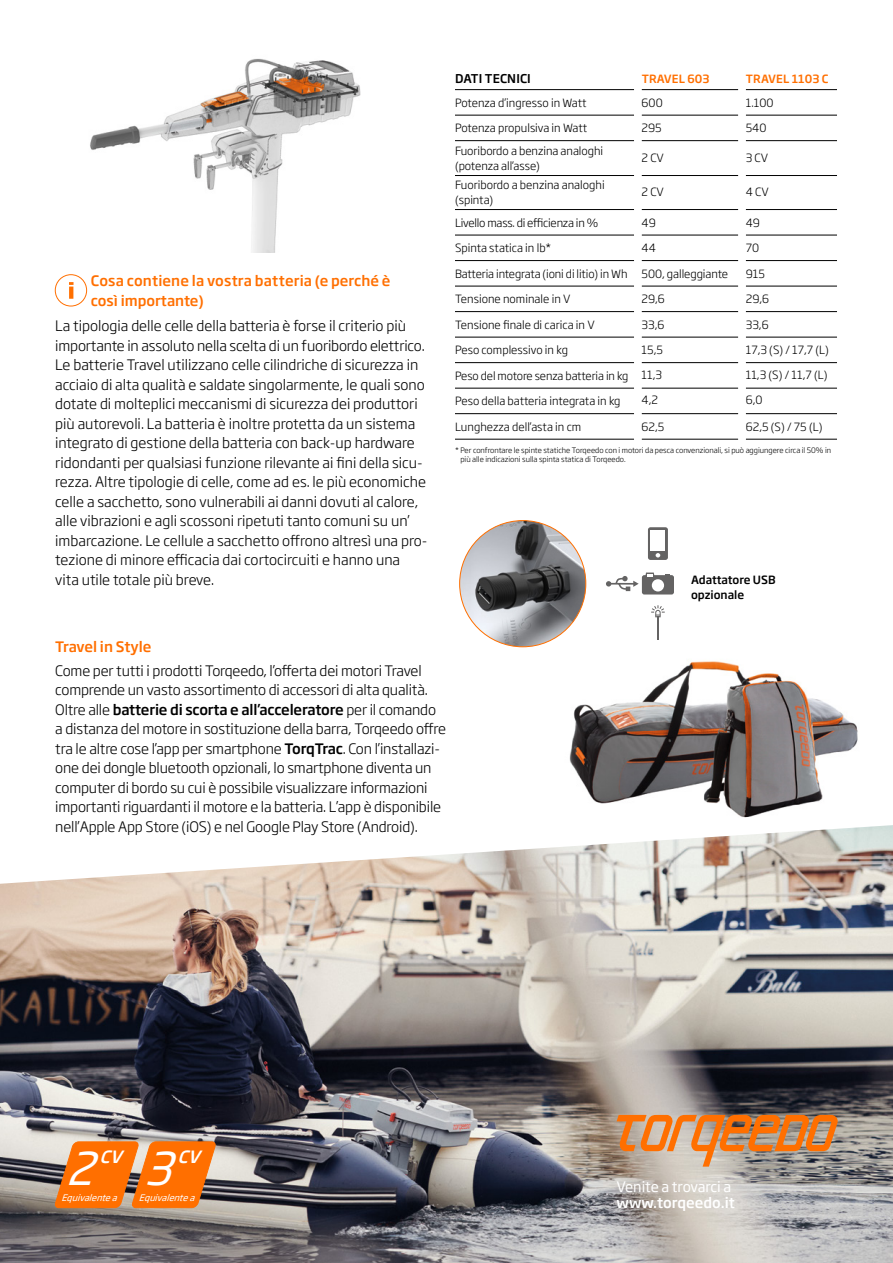
<style>
.page{position:relative;width:893px;height:1263px;background:#fff}
.page>*{position:absolute;margin:0;border:0;box-sizing:border-box;transform-origin:0 0}
.t1{font:italic 44.7px "Soho Gothic Std";color:#fff}
.t2{font:italic 500 16.8px "Soho Gothic Std";color:#fff}
.t3{font:300 14.25px/19.5px "Soho Gothic Std";letter-spacing:-.01em;color:#000}
.t4{font:500 14.25px/19.5px "Soho Gothic Std";color:#ff6f00}
.t5{font:14.25px "Soho Gothic Std";letter-spacing:-.015em;color:#fff}
.t6{font:500 14.25px "Soho Gothic Std";color:#fff}
.t7{font:500 12px "Soho Gothic Std";letter-spacing:.015em;color:#000}
.t8{font:300 11.25px/15px "Soho Gothic Std";color:#000}
.t9{font:300 11.25px "Soho Gothic Std";letter-spacing:-.02em;color:#000}
.t10{font:500 11.25px/15px "Soho Gothic Std";color:#000}
.t11{font:500 11.25px "Soho Gothic Std";letter-spacing:.015em;color:#ff6f00}
.t12{font:italic 9px "Soho Gothic Std";color:#fff}
.t13{font:300 7.5px/8.7px "Soho Gothic Std";color:#000}
.s1{font-weight:500}
</style>
<div class="page">
<img style="left:0;top:825px;width:893px;height:438px">
<img style="left:536px;top:661px;width:343px;height:167px">
<svg style="left:41px;top:1102px;width:188px;height:145px;background:#a77654"></svg>
<img style="left:460px;top:521px;width:126px;height:126px;border-radius:63px">
<svg style="left:606px;top:576px;width:33px;height:15px"></svg>
<svg style="left:648px;top:527px;width:20px;height:33px"></svg>
<div style="left:651px;top:530px;width:14px;height:20px;background:#fff"></div>
<svg style="left:656px;top:553px;width:4px;height:4px"></svg>
<hr style="left:657px;top:617px;width:2px;height:23px;background:#646363">
<svg style="left:651px;top:605px;width:14px;height:13px"></svg>
<div style="left:642px;top:575px;width:32px;height:19px;background:#646363;border-radius:2px"></div>
<div style="left:652px;top:579px;width:12px;height:12px;background:#fff;border-radius:50%"></div>
<svg style="left:645px;top:572px;width:10px;height:5px"></svg>
<hr style="left:455px;top:89px;width:179px;height:1px;background:#000">
<hr style="left:642px;top:89px;width:96px;height:1px;background:#000">
<hr style="left:746px;top:89px;width:91px;height:1px;background:#000">
<hr style="left:642px;top:115px;width:96px;height:1px;background:#000">
<hr style="left:746px;top:115px;width:91px;height:1px;background:#000">
<hr style="left:642px;top:140px;width:96px;height:1px;background:#000">
<hr style="left:746px;top:140px;width:91px;height:1px;background:#000">
<hr style="left:642px;top:175px;width:96px;height:1px;background:#000">
<hr style="left:746px;top:175px;width:91px;height:1px;background:#000">
<hr style="left:642px;top:209px;width:96px;height:1px;background:#000">
<hr style="left:746px;top:209px;width:91px;height:1px;background:#000">
<hr style="left:642px;top:235px;width:96px;height:1px;background:#000">
<hr style="left:746px;top:235px;width:91px;height:1px;background:#000">
<hr style="left:642px;top:260px;width:96px;height:1px;background:#000">
<hr style="left:746px;top:260px;width:91px;height:1px;background:#000">
<hr style="left:642px;top:286px;width:96px;height:1px;background:#000">
<hr style="left:746px;top:286px;width:91px;height:1px;background:#000">
<hr style="left:642px;top:311px;width:96px;height:1px;background:#000">
<hr style="left:746px;top:311px;width:91px;height:1px;background:#000">
<hr style="left:642px;top:337px;width:96px;height:1px;background:#000">
<hr style="left:746px;top:337px;width:91px;height:1px;background:#000">
<hr style="left:642px;top:362px;width:96px;height:1px;background:#000">
<hr style="left:746px;top:362px;width:91px;height:1px;background:#000">
<hr style="left:642px;top:388px;width:96px;height:1px;background:#000">
<hr style="left:746px;top:388px;width:91px;height:1px;background:#000">
<hr style="left:642px;top:413px;width:96px;height:1px;background:#000">
<hr style="left:746px;top:413px;width:91px;height:1px;background:#000">
<hr style="left:642px;top:439px;width:96px;height:1px;background:#000">
<hr style="left:746px;top:439px;width:91px;height:1px;background:#000">
<hr style="left:455px;top:115px;width:179px;height:1px;background:#000">
<hr style="left:455px;top:140px;width:179px;height:1px;background:#000">
<hr style="left:455px;top:175px;width:179px;height:1px;background:#000">
<hr style="left:455px;top:209px;width:179px;height:1px;background:#000">
<hr style="left:455px;top:235px;width:179px;height:1px;background:#000">
<hr style="left:455px;top:260px;width:179px;height:1px;background:#000">
<hr style="left:455px;top:286px;width:179px;height:1px;background:#000">
<hr style="left:455px;top:311px;width:179px;height:1px;background:#000">
<hr style="left:455px;top:337px;width:179px;height:1px;background:#000">
<hr style="left:455px;top:362px;width:179px;height:1px;background:#000">
<hr style="left:455px;top:388px;width:179px;height:1px;background:#000">
<hr style="left:455px;top:413px;width:179px;height:1px;background:#000">
<hr style="left:455px;top:439px;width:179px;height:1px;background:#000">
<div style="left:55px;top:274px;width:32px;height:32px;border:1px solid #ff6f00;border-radius:50%"></div>
<svg style="left:69px;top:287px;width:4px;height:12px"></svg>
<svg style="left:69px;top:282px;width:5px;height:3px"></svg>
<img style="left:90px;top:59px;width:271px;height:193px">
<svg style="left:617px;top:1115px;width:222px;height:51px;background:#cb9162"></svg>
<p class="t4" style="left:91px;top:271px;width:301px">Cosa contiene la vostra batteria (e perché è così importante)</p>
<p class="t3" style="left:55px;top:317px;width:374px">La tipologia delle celle della batteria è forse il criterio più importante in assoluto nella scelta di un fuoribordo elettrico.<br>Le batterie Travel utilizzano celle cilindriche di sicurezza in acciaio di alta qualità e saldate singolarmente, le quali sono dotate di molteplici meccanismi di sicurezza dei produttori più autorevoli. La batteria è inoltre protetta da un sistema integrato di gestione della batteria con back-up hardware ridondanti per qualsiasi funzione rilevante ai fini della sicu&shy;rezza. Altre tipologie di celle, come ad es. le più economiche celle a sacchetto, sono vulnerabili ai danni dovuti al calore, alle vibrazioni e agli scossoni ripetuti tanto comuni su un’ imbarcazione. Le cellule a sacchetto offrono altresì una pro&shy;tezione di minore efficacia dai cortocircuiti e hanno una<br>vita utile totale più breve.</p>
<p class="t7" style="left:455px;top:71px;width:77px">DATI TECNICI</p>
<p class="t11" style="left:642px;top:72px;width:69px">TRAVEL 603</p>
<p class="t11" style="left:746px;top:72px;width:84px">TRAVEL 1103 C</p>
<p class="t8" style="left:455px;top:95px;width:133px">Potenza d’ingresso in Watt</p>
<p class="t8" style="left:642px;top:95px;width:23px">600</p>
<p class="t8" style="left:746px;top:95px;width:29px">1.100</p>
<p class="t8" style="left:455px;top:121px;width:134px">Potenza propulsiva in Watt</p>
<p class="t8" style="left:642px;top:121px;width:22px">295</p>
<p class="t8" style="left:746px;top:121px;width:22px">540</p>
<p class="t8" style="left:455px;top:144px;width:150px">Fuoribordo a benzina analoghi (potenza all’asse)</p>
<p class="t8" style="left:642px;top:150px;width:24px">2 CV</p>
<p class="t8" style="left:746px;top:150px;width:24px">3 CV</p>
<p class="t8" style="left:455px;top:178px;width:151px">Fuoribordo a benzina analoghi (spinta)</p>
<p class="t8" style="left:642px;top:185px;width:24px">2 CV</p>
<p class="t8" style="left:746px;top:185px;width:25px">4 CV</p>
<p class="t9" style="left:455px;top:215px;width:145px">Livello mass. di efficienza in %</p>
<p class="t8" style="left:642px;top:215px;width:16px">49</p>
<p class="t8" style="left:746px;top:215px;width:16px">49</p>
<p class="t8" style="left:455px;top:241px;width:98px">Spinta statica in lb*</p>
<p class="t8" style="left:642px;top:241px;width:16px">44</p>
<p class="t8" style="left:746px;top:241px;width:15px">70</p>
<p class="t8" style="left:455px;top:266px;width:275px">Batteria integrata (ioni di litio) in Wh 500, galleggiante</p>
<p class="t8" style="left:746px;top:266px;width:21px">915</p>
<p class="t8" style="left:455px;top:292px;width:117px">Tensione nominale in V</p>
<p class="t8" style="left:642px;top:292px;width:25px">29,6</p>
<p class="t8" style="left:746px;top:292px;width:25px">29,6</p>
<p class="t8" style="left:455px;top:317px;width:141px">Tensione finale di carica in V</p>
<p class="t8" style="left:642px;top:317px;width:24px">33,6</p>
<p class="t8" style="left:746px;top:317px;width:24px">33,6</p>
<p class="t8" style="left:455px;top:343px;width:114px">Peso complessivo in kg</p>
<p class="t8" style="left:642px;top:343px;width:23px">15,5</p>
<p class="t8" style="left:746px;top:343px;width:85px">17,3 (S) / 17,7 (L)</p>
<p class="t8" style="left:455px;top:368px;width:209px">Peso del motore senza batteria in kg 11,3</p>
<p class="t8" style="left:746px;top:368px;width:83px">11,3 (S) / 11,7 (L)</p>
<p class="t8" style="left:455px;top:394px;width:167px">Peso della batteria integrata in kg</p>
<p class="t8" style="left:642px;top:393px;width:18px">4,2</p>
<p class="t8" style="left:746px;top:393px;width:18px">6,0</p>
<p class="t8" style="left:455px;top:419px;width:128px">Lunghezza dell’asta in cm</p>
<p class="t8" style="left:642px;top:419px;width:24px">62,5</p>
<p class="t8" style="left:746px;top:419px;width:78px">62,5 (S) / 75 (L)</p>
<p class="t13" style="left:460px;top:446px;width:372px;text-indent:-5px">* Per confrontare le spinte statiche Torqeedo con i motori da pesca convenzionali, si può aggiungere circa il 50% in più alle indicazioni sulla spinta statica di Torqeedo.</p>
<p class="t10" style="left:691px;top:572px;width:86px">Adattatore USB opzionale</p>
<p class="t4" style="left:55px;top:637px;width:98px">Travel in Style</p>
<p class="t3" style="left:55px;top:661px;width:392px">Come per tutti i prodotti Torqeedo, l’offerta dei motori Travel comprende un vasto assortimento di accessori di alta qualità.<br>Oltre alle <span class="s1">batterie di scorta e all’acceleratore</span> per il comando a distanza del motore in sostituzione della barra, Torqeedo offre tra le altre cose l’app per smartphone <span class="s1">TorqTrac</span>. Con l’installazi&shy;one dei dongle bluetooth opzionali, lo smartphone diventa un computer di bordo su cui è possibile visualizzare informazioni importanti riguardanti il motore e la batteria. L’app è disponibile nell’Apple App Store (iOS) e nel Google Play Store (Android).</p>
<h1 class="t1" style="left:66px;top:1141px;width:46px">2</h1>
<p class="t2" style="left:100px;top:1146px;width:30px">CV</p>
<p class="t12" style="left:61px;top:1192px;width:60px">Equivalentea</p>
<h1 class="t1" style="left:144px;top:1141px;width:46px">3</h1>
<p class="t2" style="left:177px;top:1146px;width:30px">CV</p>
<p class="t12" style="left:139px;top:1192px;width:60px">Equivalentea</p>
<p class="t5" style="left:617px;top:1178px;width:116px">Venite a trovarci a</p>
<p class="t6" style="left:617px;top:1193px;width:120px">www.torqeedo.it</p>
</div>
